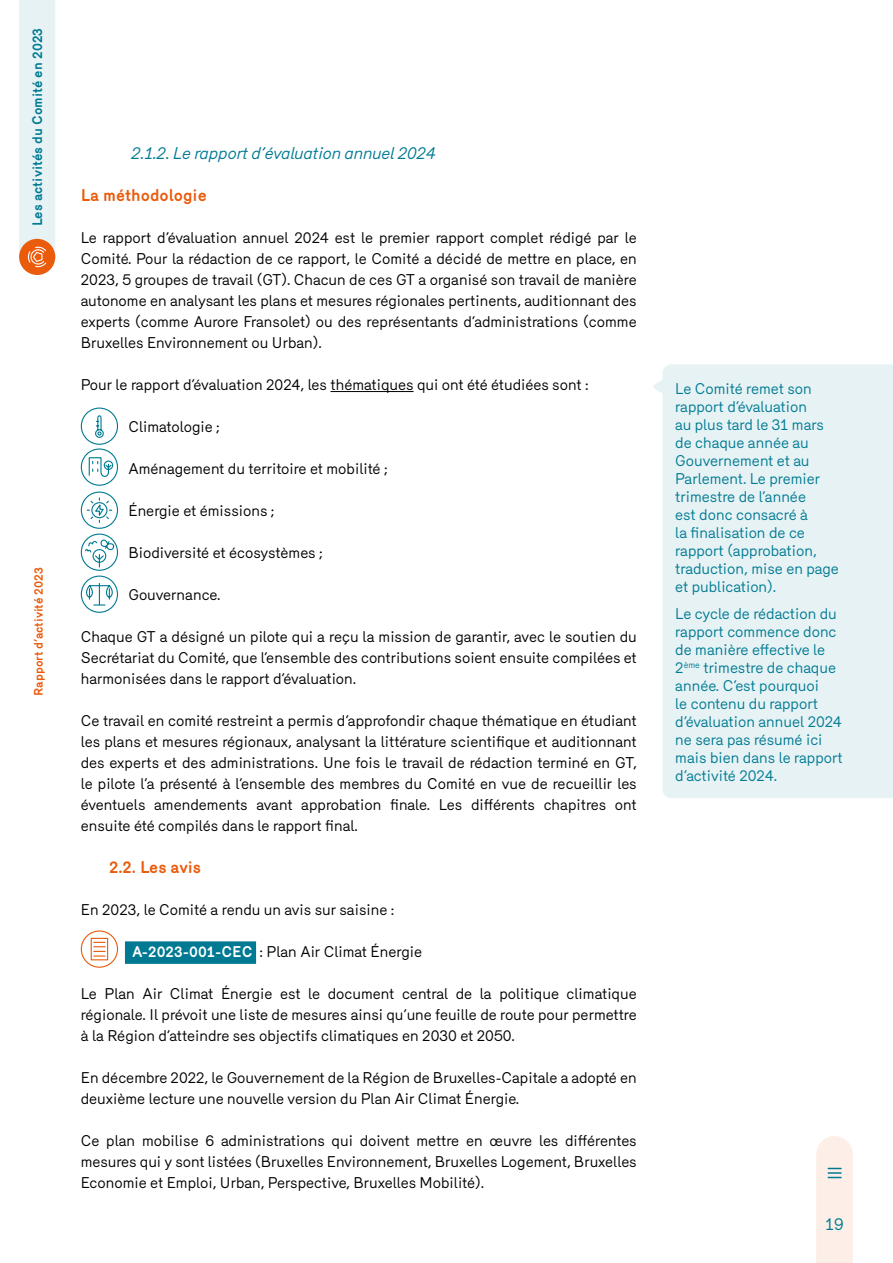
<style>
.page{position:relative;width:893px;height:1263px;background:#fff}
.page>*{position:absolute;margin:0;border:0;box-sizing:border-box;transform-origin:0 0}
.X_X_X_TITRE{font:italic 16.5px "Merkury";color:#007a93}
.BODYTEXT{font:700 16.5px "Merkury";color:#ea5b0c}
.X_X__TITRE{font:700 16.5px "Merkury";color:#ea5b0c}
.t1{font:16.5px "Merkury";color:#007a93}
.BODYTEXT-2{font:15px/21px "Merkury";color:#000;text-align:justify}
.t2{font:15px/18px "Merkury";color:#007a93}
.t3{font:700 13.5px "Merkury";color:#007a93}
.t4{font:700 12px "Merkury";color:#ea5b0c}
.s1{font-weight:700;color:#fff}
</style>
<div class="page">
<svg style="left:19px;top:0;width:36px;height:275px;background:#e7e4de"></svg>
<div style="left:816px;top:1136px;width:37px;height:127px;background:#fdefe7"></div>
<hr style="left:330px;top:391px;width:84px;height:1px;background:#000">
<div style="left:125px;top:941px;width:131px;height:23px;background:#007a93"></div>
<div style="left:81px;top:407px;width:37px;height:38px;border:1px solid #007a93;border-radius:50%"></div>
<svg style="left:95px;top:415px;width:9px;height:23px"></svg>
<svg style="left:81px;top:449px;width:36px;height:36px"></svg>
<div style="left:81px;top:448px;width:37px;height:38px;border:1px solid #007a93;border-radius:50%"></div>
<svg style="left:88px;top:457px;width:26px;height:21px"></svg>
<svg style="left:81px;top:492px;width:36px;height:36px"></svg>
<div style="left:81px;top:491px;width:37px;height:38px;border:1px solid #007a93;border-radius:50%"></div>
<svg style="left:86px;top:497px;width:27px;height:26px"></svg>
<svg style="left:81px;top:534px;width:36px;height:36px"></svg>
<div style="left:81px;top:533px;width:37px;height:38px;border:1px solid #007a93;border-radius:50%"></div>
<svg style="left:84px;top:539px;width:32px;height:29px"></svg>
<svg style="left:81px;top:576px;width:36px;height:36px"></svg>
<div style="left:81px;top:575px;width:37px;height:38px;border:1px solid #007a93;border-radius:50%"></div>
<svg style="left:85px;top:582px;width:28px;height:24px"></svg>
<div style="left:81px;top:930px;width:37px;height:38px;border:1px solid #ea5b0c;border-radius:50%"></div>
<svg style="left:90px;top:937px;width:19px;height:24px"></svg>
<div style="left:663px;top:364px;width:230px;height:434px;background:#e6f2f4"></div>
<svg style="left:653px;top:379px;width:10px;height:14px"></svg>
<p class="t3" style="left:27px;top:226px;width:200px;rotate:-90deg">Les activités du Comité en 2023</p>
<p class="t4" style="left:30px;top:696px;width:131px;rotate:-90deg">Rapport d’activité 2023</p>
<p class="X_X_X_TITRE" style="left:132px;top:141px;width:306px">2.1.2. Le rapport d’évaluation annuel 2024</p>
<p class="BODYTEXT" style="left:81px;top:183px;width:128px">La méthodologie</p>
<p class="BODYTEXT-2" style="left:81px;top:226px;width:558px">Le rapport d’évaluation annuel 2024 est le premier rapport complet rédigé par le Comité. Pour la rédaction de ce rapport, le Comité a décidé de mettre en place, en 2023, 5 groupes de travail (GT). Chacun de ces GT a organisé son travail de manière autonome en analysant les plans et mesures régionales pertinents, auditionnant des experts (comme Aurore Fransolet) ou des représentants d’administrations (comme Bruxelles Environnement ou Urban).</p>
<p class="BODYTEXT-2" style="left:81px;top:373px;width:509px">Pour le rapport d’évaluation 2024, les thématiques qui ont été étudiées sont :</p>
<p class="BODYTEXT-2" style="left:128px;top:415px;width:93px">Climatologie ;</p>
<p class="BODYTEXT-2" style="left:128px;top:457px;width:261px">Aménagement du territoire et mobilité ;</p>
<p class="BODYTEXT-2" style="left:128px;top:499px;width:148px">Énergie et émissions ;</p>
<p class="BODYTEXT-2" style="left:128px;top:541px;width:196px">Biodiversité et écosystèmes ;</p>
<p class="BODYTEXT-2" style="left:128px;top:583px;width:94px">Gouvernance.</p>
<p class="BODYTEXT-2" style="left:81px;top:625px;width:557px">Chaque GT a désigné un pilote qui a reçu la mission de garantir, avec le soutien du Secrétariat du Comité, que l’ensemble des contributions soient ensuite compilées et harmonisées dans le rapport d’évaluation.</p>
<p class="BODYTEXT-2" style="left:81px;top:709px;width:557px">Ce travail en comité restreint a permis d’approfondir chaque thématique en étudiant les plans et mesures régionaux, analysant la littérature scientifique et auditionnant des experts et des administrations. Une fois le travail de rédaction terminé en GT, le pilote l’a présenté à l’ensemble des membres du Comité en vue de recueillir les éventuels amendements avant approbation finale. Les différents chapitres ont ensuite été compilés dans le rapport final.</p>
<p class="X_X__TITRE" style="left:109px;top:855px;width:94px">2.2. Les avis</p>
<p class="BODYTEXT-2" style="left:81px;top:898px;width:315px">En 2023, le Comité a rendu un avis sur saisine :</p>
<p class="BODYTEXT-2" style="left:132px;top:940px;width:292px"><span class="s1">A-2023-001-CEC</span> : Plan Air Climat Énergie</p>
<p class="BODYTEXT-2" style="left:81px;top:982px;width:557px">Le Plan Air Climat Énergie est le document central de la politique climatique régionale. Il prévoit une liste de mesures ainsi qu’une feuille de route pour permettre à la Région d’atteindre ses objectifs climatiques en 2030 et 2050.</p>
<p class="BODYTEXT-2" style="left:81px;top:1066px;width:557px">En décembre 2022, le Gouvernement de la Région de Bruxelles-Capitale a adopté en deuxième lecture une nouvelle version du Plan Air Climat Énergie.</p>
<p class="BODYTEXT-2" style="left:81px;top:1129px;width:557px">Ce plan mobilise 6 administrations qui doivent mettre en œuvre les différentes mesures qui y sont listées (Bruxelles Environnement, Bruxelles Logement, Bruxelles Economie et Emploi, Urban, Perspective, Bruxelles Mobilité).</p>
<p class="t2" style="left:675px;top:378px;width:165px">Le Comité remet son rapport d’évaluation<br>au plus tard le 31 mars de chaque année au<br>Gouvernement et au<br>Parlement. Le premier trimestre de l’année<br>est donc consacré à<br>la finalisation de ce rapport (approbation, traduction, mise en page et publication).</p>
<p class="t2" style="left:675px;top:603px;width:169px">Le cycle de rédaction du rapport commence donc de manière effective le<br>2<sup>ème</sup> trimestre de chaque année. C’est pourquoi<br>le contenu du rapport d’évaluation annuel 2024 ne sera pas résumé ici mais bien dans le rapport d’activité 2024.</p>
<p class="t1" style="left:825px;top:1212px;width:20px">19</p>
</div>
